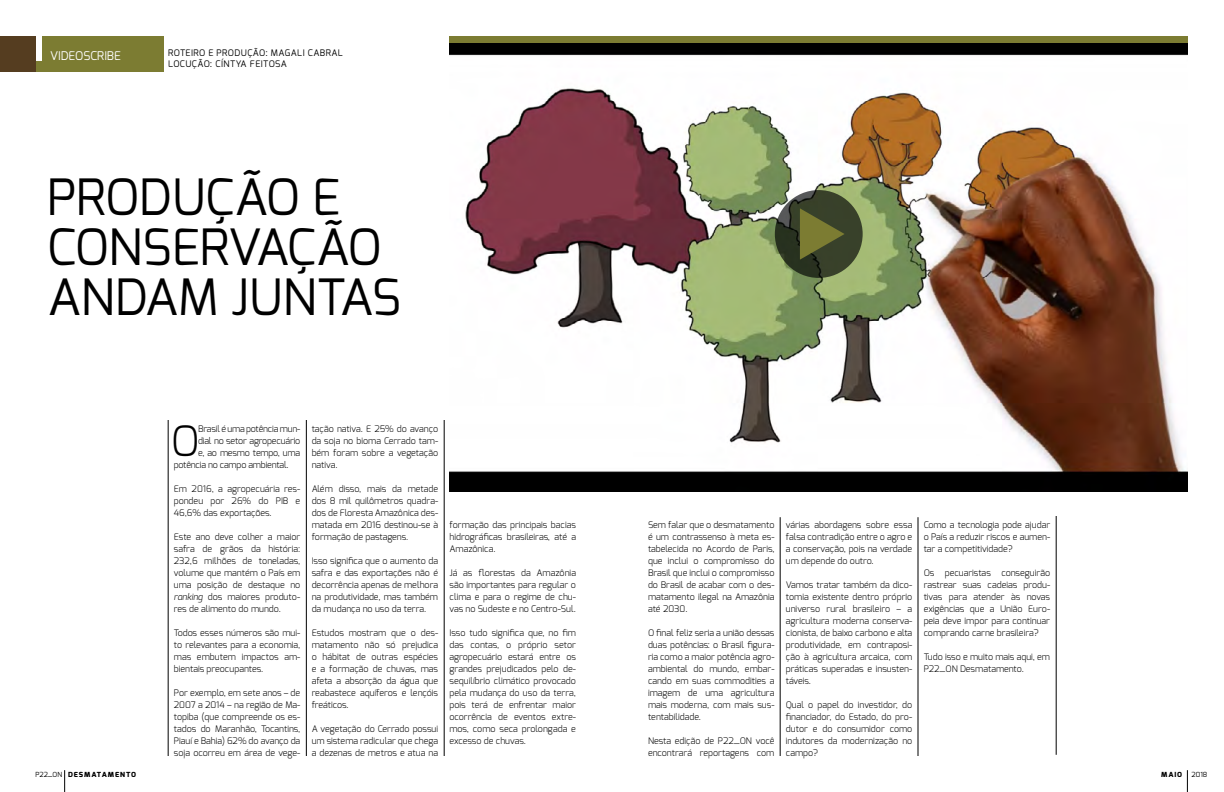
<style>
.page{position:relative;width:1224px;height:792px;background:#fff}
.page>*{position:absolute;margin:0;border:0;box-sizing:border-box;transform-origin:0 0}
.t1{font:50px/50px "Exo";color:#000}
.t2{font:300 41.8px "Exo";color:#000}
.t3{font:12px "Exo";color:#fff}
.t4{font:300 9px/12px "Exo";color:#000;text-align:justify}
.t5{font:300 9px "Exo";letter-spacing:-.02em;color:#000}
.t6{font:9px/10.8px "Exo";letter-spacing:.05em;color:#000}
.t7{font:800 7px "Exo";letter-spacing:.125em;color:#000;scale:1.05 1}
.t8{font:7px "Exo";color:#000}
.s1{font-style:italic}
.s2{font-weight:400}
</style>
<div class="page">
<svg style="left:64px;top:770px;width:1px;height:22px"></svg>
<svg style="left:1187px;top:770px;width:1px;height:22px"></svg>
<img style="left:450px;top:42px;width:738px;height:450px">
<svg style="left:775px;top:190px;width:88px;height:88px;fill:#384029"></svg>
<svg style="left:800px;top:208px;width:45px;height:52px"></svg>
<hr style="left:306px;top:420px;width:1px;height:336px;background:#000">
<hr style="left:444px;top:420px;width:1px;height:336px;background:#000">
<hr style="left:780px;top:517px;width:1px;height:239px;background:#000">
<hr style="left:918px;top:517px;width:1px;height:239px;background:#000">
<div style="left:36px;top:36px;width:127px;height:36px;background:#7c7c32"></div>
<div style="left:0;top:36px;width:36px;height:36px;background:#553d20"></div>
<div style="left:36px;top:36px;width:6px;height:25px;background:#fff"></div>
<div style="left:450px;top:36px;width:738px;height:6px;background:#7c7c32"></div>
<hr style="left:168px;top:420px;width:1px;height:336px;background:#000">
<hr style="left:1056px;top:516px;width:1px;height:239px;background:#000">
<h3 class="t3" style="left:50px;top:48px;width:72px">VIDEOSCRIBE</h3>
<p class="t6" style="left:168px;top:47px;width:176px">ROTEIRO E PRODUÇÃO: MAGALI CABRAL<br>LOCUÇÃO: CÍNTYA FEITOSA</p>
<h1 class="t1" style="left:47px;top:172px;width:355px">PRODUÇÃO E<br>CONSERVAÇÃO<br>ANDAM JUNTAS</h1>
<h2 class="t2" style="left:171px;top:414px;width:30px">O</h2>
<p class="t5" style="left:198px;top:423px;width:104px">Brasil é uma potência mun-</p>
<p class="t5" style="left:198px;top:435px;width:104px">dial no setor agropecuário</p>
<p class="t5" style="left:198px;top:447px;width:104px">e, ao mesmo tempo, uma</p>
<p class="t5" style="left:174px;top:459px;width:116px">potência no campo ambiental.</p>
<p class="t4" style="left:174px;top:483px;width:128px">Em 2016, a agropecuária res&shy;pondeu por 26% do PIB e 46,6% das exportações.</p>
<p class="t4" style="left:174px;top:531px;width:128px">Este ano deve colher a maior safra de grãos da história:<br>232,6 milhões de toneladas, volume que mantém o País em uma posição de destaque no <span class="s1">ranking</span> dos maiores produto&shy;res de alimento do mundo.</p>
<p class="t4" style="left:174px;top:627px;width:128px">Todos esses números são mui&shy;to relevantes para a economia, mas embutem impactos am&shy;bientais preocupantes.</p>
<p class="t4" style="left:174px;top:687px;width:128px">Por exemplo, em sete anos – de 2007 a 2014 – na região de Ma&shy;topiba (que compreende os es&shy;tados do Maranhão, Tocantins, Piauí e Bahia) 62% do avanço da soja ocorreu em área de vege-</p>
<p class="t4" style="left:312px;top:423px;width:128px">tação nativa. E 25% do avanço da soja no bioma Cerrado tam&shy;bém foram sobre a vegetação nativa.</p>
<p class="t4" style="left:312px;top:483px;width:128px">Além disso, mais da metade dos 8 mil quilômetros quadra&shy;dos de Floresta Amazônica des&shy;matada em 2016 destinou-se à formação de pastagens.</p>
<p class="t4" style="left:312px;top:555px;width:128px">Isso significa que o aumento da safra e das exportações não é decorrência apenas de melhora na produtividade, mas também da mudança no uso da terra.</p>
<p class="t4" style="left:312px;top:627px;width:128px">Estudos mostram que o des&shy;matamento não só prejudica o hábitat de outras espécies e a formação de chuvas, mas afeta a absorção da água que reabastece aquíferos e lençóis freáticos.</p>
<p class="t4" style="left:312px;top:723px;width:128px">A vegetação do Cerrado possui um sistema radicular que chega a dezenas de metros e atua na</p>
<p class="t4" style="left:450px;top:519px;width:128px">formação das principais bacias hidrográficas brasileiras, até a Amazônica.</p>
<p class="t4" style="left:450px;top:567px;width:128px">Já as florestas da Amazônia são importantes para regular o clima e para o regime de chu&shy;vas no Sudeste e no Centro-Sul.</p>
<p class="t4" style="left:450px;top:627px;width:128px">Isso tudo significa que, no fim das contas, o próprio setor agropecuário estará entre os grandes prejudicados pelo de&shy;sequilíbrio climático provocado pela mudança do uso da terra, pois terá de enfrentar maior ocorrência de eventos extre&shy;mos, como seca prolongada e excesso de chuvas.</p>
<p class="t4" style="left:648px;top:519px;width:128px">Sem falar que o desmatamento é um contrassenso à meta es&shy;tabelecida no Acordo de Paris, que inclui o compromisso do Brasil que inclui o compromisso do Brasil de acabar com o des&shy;matamento ilegal na Amazônia até 2030.</p>
<p class="t4" style="left:648px;top:627px;width:128px">O final feliz seria a união dessas duas potências: o Brasil figura&shy;ria como a maior potência agro&shy;ambiental do mundo, embar&shy;cando em suas commodities a imagem de uma agricultura mais moderna, com mais sus&shy;tentabilidade.</p>
<p class="t4" style="left:648px;top:735px;width:128px">Nesta edição de P22_ON você encontrará reportagens com</p>
<p class="t4" style="left:786px;top:519px;width:128px">várias abordagens sobre essa falsa contradição entre o agro e a conservação, pois na verdade um depende do outro.</p>
<p class="t4" style="left:786px;top:579px;width:128px">Vamos tratar também da dico&shy;tomia existente dentro próprio universo rural brasileiro – a agricultura moderna conserva&shy;cionista, de baixo carbono e alta produtividade, em contraposi&shy;ção à agricultura arcaica, com práticas superadas e insusten&shy;táveis.</p>
<p class="t4" style="left:786px;top:699px;width:128px">Qual o papel do investidor, do financiador, do Estado, do pro&shy;dutor e do consumidor como indutores da modernização no campo?</p>
<p class="t4" style="left:924px;top:519px;width:128px">Como a tecnologia pode ajudar o País a reduzir riscos e aumen&shy;tar a competitividade?</p>
<p class="t4" style="left:924px;top:567px;width:128px">Os pecuaristas conseguirão rastrear suas cadeias produ&shy;tivas para atender às novas exigências que a União Euro&shy;peia deve impor para continuar comprando carne brasileira?</p>
<p class="t4" style="left:924px;top:651px;width:128px">Tudo isso e muito mais aqui, em<br>P22_ON Desmatamento.</p>
<p class="t7" style="left:35px;top:770px;width:97px"><span class="s2">P22_ON</span> DESMATAMENTO</p>
<p class="t7" style="left:1161px;top:770px;width:22px">MAIO</p>
<p class="t8" style="left:1192px;top:770px;width:17px">2018</p>
</div>
